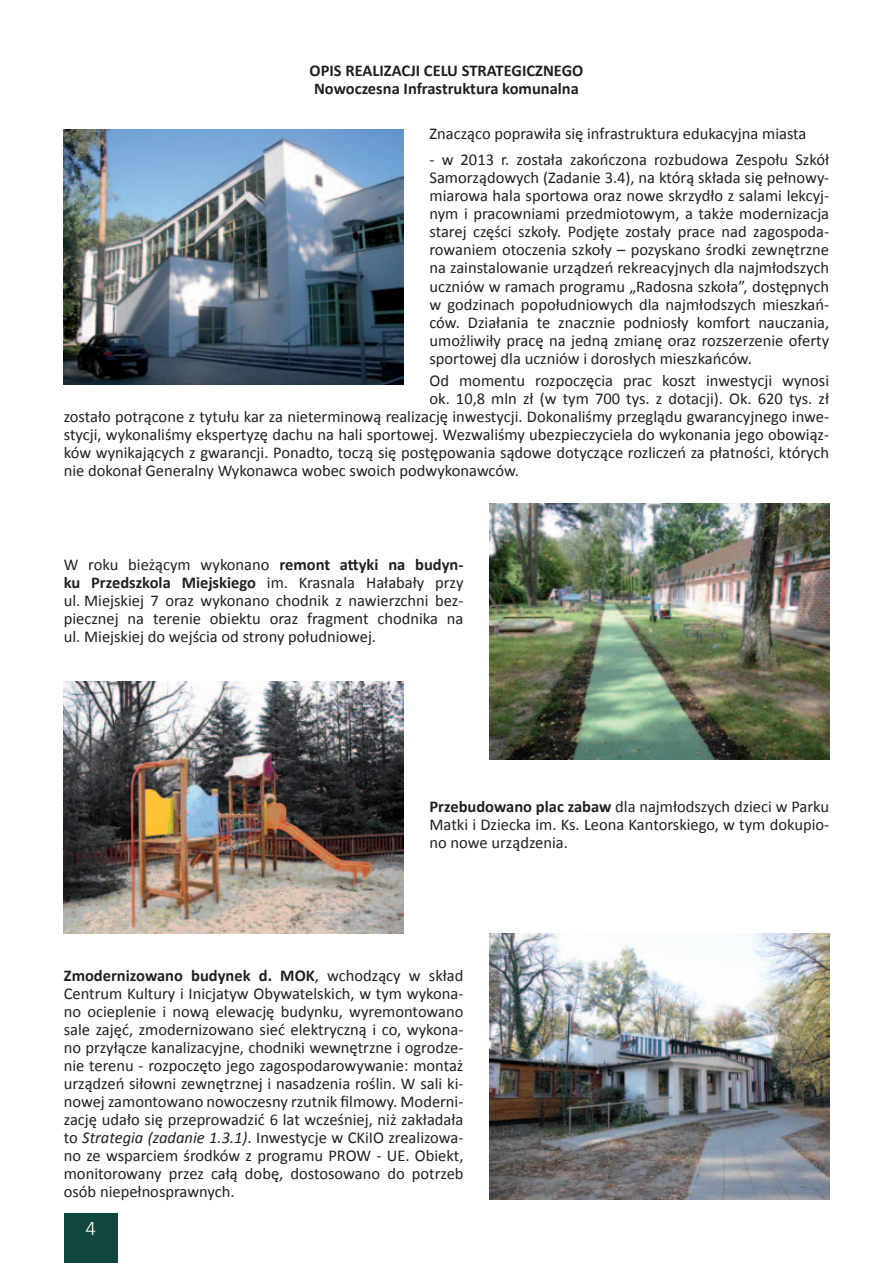
<style>
.page{position:relative;width:893px;height:1263px;background:#fff}
.page>*{position:absolute;margin:0;border:0;box-sizing:border-box;transform-origin:0 0}
.t1{font:300 21px "Calibri";color:#fff}
.t2{font:16.5px/18px "Calibri";color:#231f20;text-align:justify}
.t3{font:700 16.5px/18.1px "Calibri";color:#231f20}
.s1{font-weight:700}
.s2{font-style:italic}
</style>
<div class="page">
<div style="left:64px;top:1213px;width:54px;height:50px;background:#11483d"></div>
<img style="left:64px;top:130px;width:340px;height:255px">
<img style="left:489px;top:504px;width:340px;height:255px">
<img style="left:64px;top:681px;width:340px;height:253px">
<img style="left:489px;top:934px;width:340px;height:265px">
<p class="t3" style="left:309px;top:62px;width:275px">OPIS REALIZACJI CELU STRATEGICZNEGO<br>Nowoczesna Infrastruktura komunalna</p>
<p class="t2" style="left:429px;top:125px;width:379px">Znacząco poprawiła się infrastruktura edukacyjna miasta</p>
<p class="t2" style="left:429px;top:151px;width:401px">- w 2013 r. została zakończona rozbudowa Zespołu Szkół Samorządowych (Zadanie 3.4), na którą składa się pełnowy&shy;miarowa hala sportowa oraz nowe skrzydło z salami lekcyj&shy;nym i pracowniami przedmiotowym, a także modernizacja starej części szkoły. Podjęte zostały prace nad zagospoda&shy;rowaniem otoczenia szkoły – pozyskano środki zewnętrzne na zainstalowanie urządzeń rekreacyjnych dla najmłodszych uczniów w ramach programu „Radosna szkoła”, dostępnych w godzinach popołudniowych dla najmłodszych mieszkań&shy;ców. Działania te znacznie podniosły komfort nauczania, umożliwiły pracę na jedną zmianę oraz rozszerzenie oferty sportowej dla uczniów i dorosłych mieszkańców.</p>
<p class="t2" style="left:429px;top:371px;width:401px">Od momentu rozpoczęcia prac koszt inwestycji wynosi</p>
<p class="t2" style="left:429px;top:389px;width:401px">ok. 10,8 mln zł (w tym 700 tys. z dotacji). Ok. 620 tys. zł</p>
<p class="t2" style="left:64px;top:407px;width:767px">zostało potrącone z tytułu kar za nieterminową realizację inwestycji. Dokonaliśmy przeglądu gwarancyjnego inwe-</p>
<p class="t2" style="left:64px;top:425px;width:767px">stycji, wykonaliśmy ekspertyzę dachu na hali sportowej. Wezwaliśmy ubezpieczyciela do wykonania jego obowiąz-</p>
<p class="t2" style="left:64px;top:443px;width:767px">ków wynikających z gwarancji. Ponadto, toczą się postępowania sądowe dotyczące rozliczeń za płatności, których</p>
<p class="t2" style="left:64px;top:461px;width:457px">nie dokonał Generalny Wykonawca wobec swoich podwykonawców.</p>
<p class="t2" style="left:64px;top:555px;width:401px">W roku bieżącym wykonano <span class="s1">remont attyki na budyn&shy;ku Przedszkola Miejskiego</span> im. Krasnala Hałabały przy ul. Miejskiej 7 oraz wykonano chodnik z nawierzchni bez&shy;piecznej na terenie obiektu oraz fragment chodnika na ul. Miejskiej do wejścia od strony południowej.</p>
<p class="t2" style="left:429px;top:797px;width:401px"><span class="s1">Przebudowano plac zabaw</span> dla najmłodszych dzieci w Parku Matki i Dziecka im. Ks. Leona Kantorskiego, w tym dokupio&shy;no nowe urządzenia.</p>
<p class="t2" style="left:64px;top:967px;width:401px"><span class="s1">Zmodernizowano budynek d. MOK</span>, wchodzący w skład Centrum Kultury i Inicjatyw Obywatelskich, w tym wykona&shy;no ocieplenie i nową elewację budynku, wyremontowano sale zajęć, zmodernizowano sieć elektryczną i co, wykona&shy;no przyłącze kanalizacyjne, chodniki wewnętrzne i ogrodze&shy;nie terenu - rozpoczęto jego zagospodarowywanie: montaż urządzeń siłowni zewnętrznej i nasadzenia roślin. W sali ki&shy;nowej zamontowano nowoczesny rzutnik filmowy. Moderni&shy;zację udało się przeprowadzić 6 lat wcześniej, niż zakładała to <span class="s2">Strategia (zadanie 1.3.1)</span>. Inwestycje w CKiIO zrealizowa&shy;no ze wsparciem środków z programu PROW - UE. Obiekt, monitorowany przez całą dobę, dostosowano do potrzeb osób niepełnosprawnych.</p>
<p class="t1" style="left:85px;top:1215px;width:12px">4</p>
</div>
